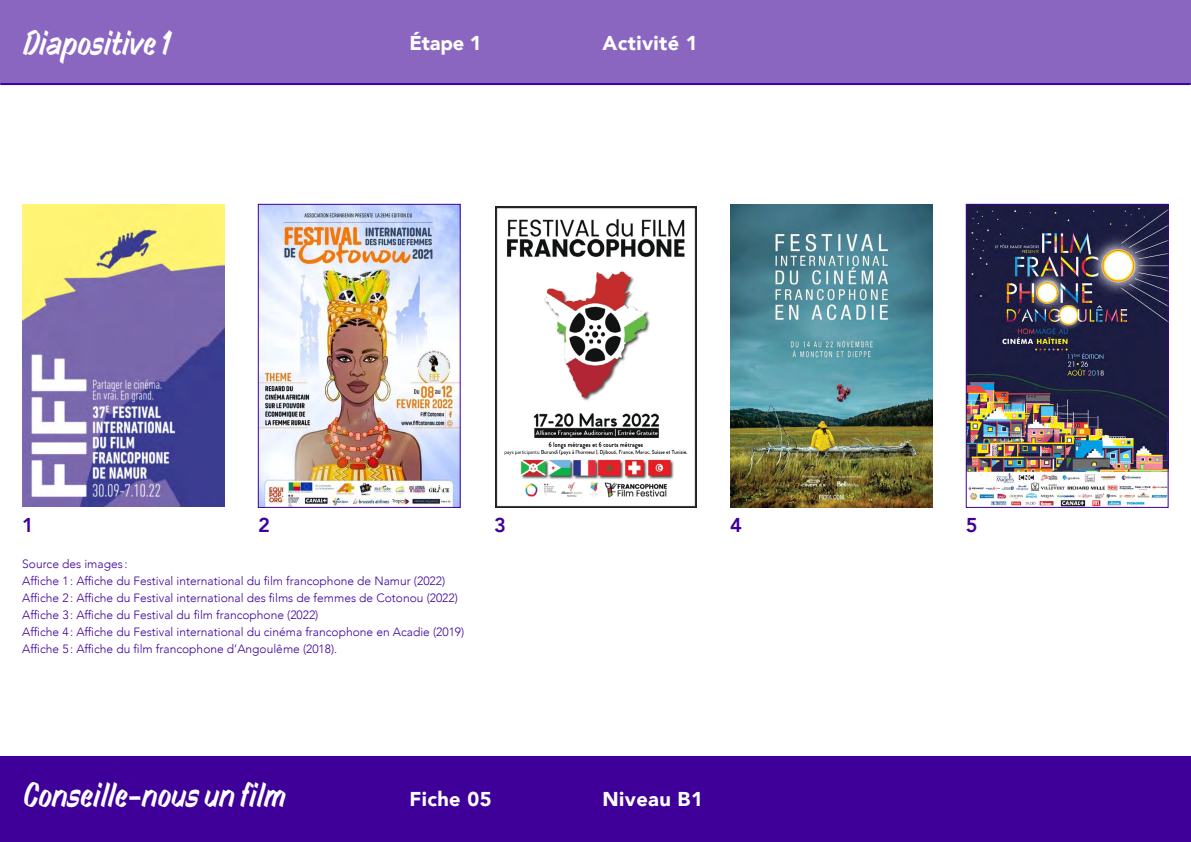
<style>
.page{position:relative;width:1191px;height:842px;background:#fff}
.page>*{position:absolute;margin:0;border:0;box-sizing:border-box;transform-origin:0 0}
.t1{font:30px "Jaakko";letter-spacing:-.01em;color:#fff}
.t2{font:900 20px "Avenir";letter-spacing:.02em;color:#fff}
.t3{font:800 20px "Avenir";color:#3f0099}
.t4{font:300 12px/17px "Avenir";color:#3f0099}
</style>
<div class="page">
<div style="left:0;top:757px;width:1191px;height:85px;background:#3f0099"></div>
<hr style="left:1px;top:83px;width:1189px;height:2px;background:#3f0099">
<div style="left:0;top:0;width:1191px;height:83px;background:#8b66c1"></div>
<img style="left:22px;top:204px;width:202px;height:303px">
<img style="left:260px;top:206px;width:198px;height:300px">
<div style="left:258px;top:204px;width:202px;height:304px;border:1px solid #3f0099"></div>
<img style="left:496px;top:206px;width:200px;height:301px">
<img style="left:730px;top:204px;width:202px;height:303px">
<img style="left:968px;top:206px;width:198px;height:300px">
<div style="left:966px;top:204px;width:202px;height:304px;border:1px solid #3f0099"></div>
<h1 class="t1" style="left:23px;top:22px;width:149px">Diapositive 1</h1>
<h2 class="t2" style="left:409px;top:26px;width:74px">Étape 1</h2>
<h2 class="t2" style="left:602px;top:26px;width:97px">Activité 1</h2>
<h2 class="t3" style="left:22px;top:510px;width:13px">1</h2>
<h2 class="t3" style="left:258px;top:510px;width:13px">2</h2>
<h2 class="t3" style="left:494px;top:510px;width:13px">3</h2>
<h2 class="t3" style="left:730px;top:510px;width:13px">4</h2>
<h2 class="t3" style="left:966px;top:510px;width:13px">5</h2>
<p class="t4" style="left:22px;top:555px;width:443px">Source des images :<br>Affiche 1: Affiche du Festival international du film francophone de Namur (2022)<br>Affiche 2: Affiche du Festival international des films de femmes de Cotonou (2022)<br>Affiche 3: Affiche du Festival du film francophone (2022)<br>Affiche 4: Affiche du Festival international du cinéma francophone en Acadie (2019)<br>Affiche 5: Affiche du film francophone d’Angoulême (2018).</p>
<h1 class="t1" style="left:23px;top:773px;width:264px">Conseille-nous un film</h1>
<h2 class="t2" style="left:409px;top:782px;width:84px">Fiche 05</h2>
<h2 class="t2" style="left:602px;top:782px;width:102px">Niveau B1</h2>
</div>
